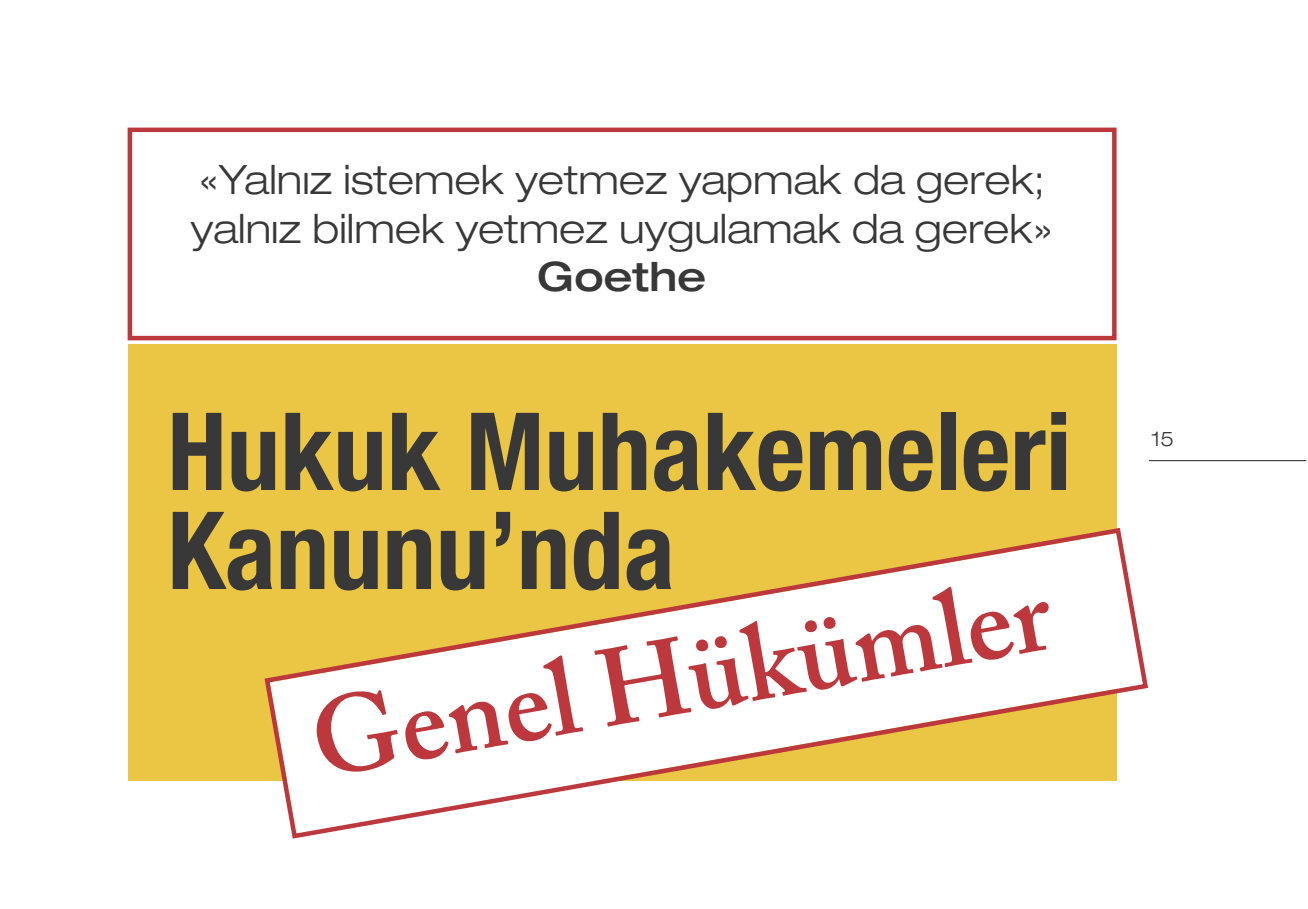
<style>
.page{position:relative;width:1308px;height:909px;background:#fff}
.page>*{position:absolute;margin:0;border:0;box-sizing:border-box;transform-origin:0 0}
.t1{font:700 condensed 108px/99px "Helvetica Neue LT Pro";color:#393839}
.t2{font:600 108px "Adobe Caslon Pro";color:#bd383c}
.t3{font:300 expanded 40.5px/48.6px "Helvetica Neue LT Pro";color:#393839}
.t4{font:500 expanded 40.5px "Helvetica Neue LT Pro";color:#393839}
.t5{font:300 expanded 20.25px "Helvetica Neue LT Pro";color:#393839}
</style>
<div class="page">
<hr style="left:1148px;top:460px;width:158px;height:1px;background:#393839">
<div style="left:128px;top:128px;width:988px;height:212px;border:4px solid #bd383c"></div>
<div style="left:128px;top:344px;width:988px;height:437px;background:#ebc544"></div>
<svg style="left:264px;top:525px;width:884px;height:314px"></svg>
<p class="t3" style="left:191px;top:159px;width:863px">«Yalnız istemek yetmez yapmak da gerek; yalnız bilmek yetmez uygulamak da gerek»</p>
<p class="t4" style="left:537px;top:262px;width:170px">Goethe</p>
<h1 class="t1" style="left:167px;top:411px;width:905px">Hukuk Muhakemeleri<br>Kanunu’nda</h1>
<h1 class="t2" style="left:305px;top:702px;width:749px;rotate:-10deg">Genel Hükümler</h1>
<p class="t5" style="left:1151px;top:432px;width:24px">15</p>
</div>
